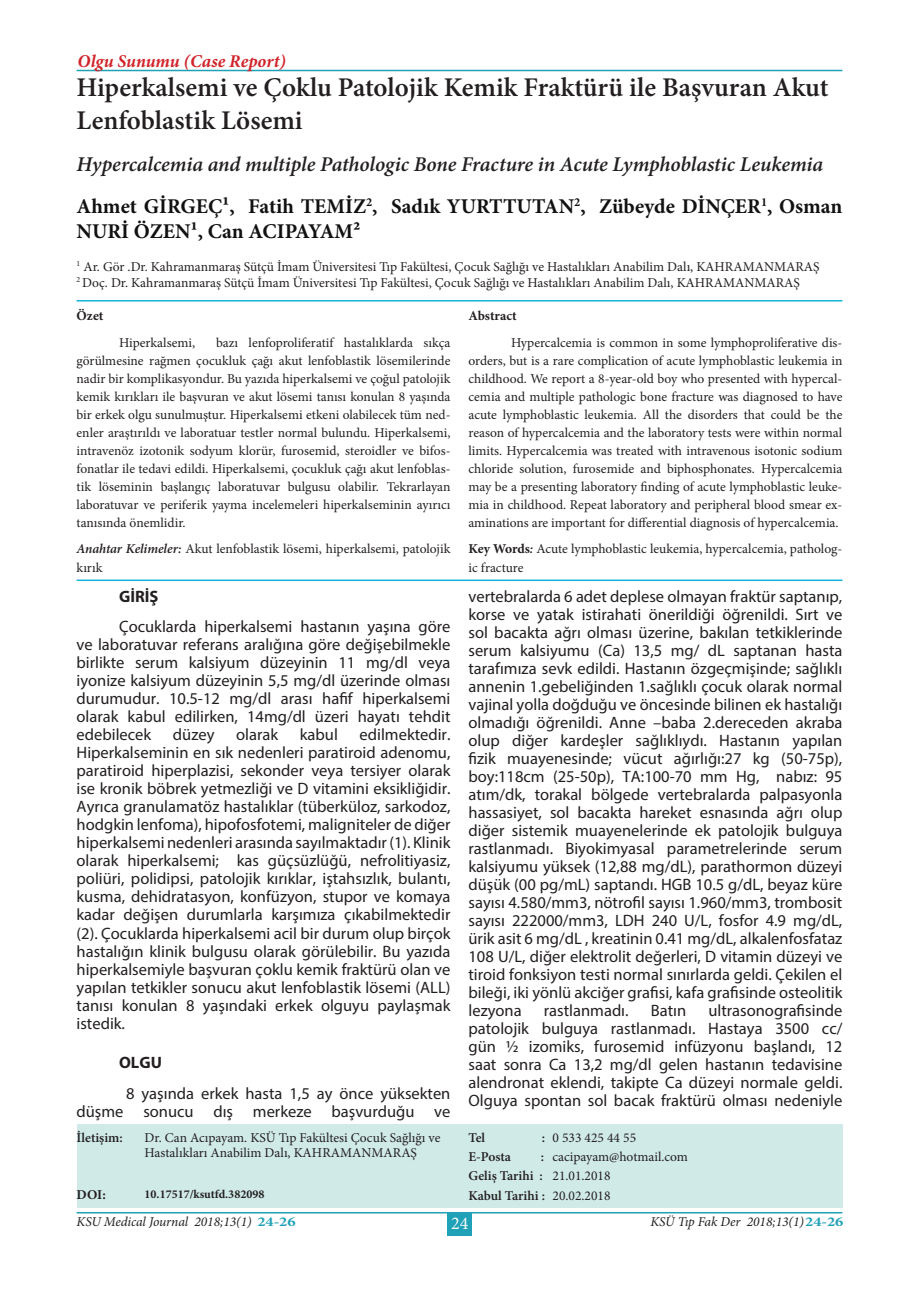
<style>
.page{position:relative;width:919px;height:1289px;background:#fff}
.page>*{position:absolute;margin:0;border:0;box-sizing:border-box;transform-origin:0 0}
.t1{font:600 27px/32.4px "Minion Pro";color:#231f20}
.t2{font:700 21px/25.2px "Minion Pro";color:#111}
.t3{font:italic 600 21px "Minion Pro";letter-spacing:-.005em;color:#231f20}
.t4{font:italic 700 18px "Minion Pro";color:#d1232a}
.t5{font:18px "Minion Pro";color:#fff}
.t6{font:16.5px/18px "Myriad Pro";color:#231f20;text-align:justify}
.t7{font:700 16.5px "Myriad Pro";color:#231f20}
.t8{font:13.5px/18px "Minion Pro";color:#231f20}
.t9{font:italic 13.5px "Minion Pro";letter-spacing:-.005em;color:#231f20}
.t10{font:600 13.5px "Minion Pro";color:#231f20}
.t11{font:700 13.5px "Minion Pro";color:#231f20}
.t12{font:700 12px "Minion Pro";color:#231f20}
.s1{font-weight:700}
.s2{font-weight:600;font-style:italic}
.s3{font-weight:700;font-style:normal;color:#1fa1b7}
</style>
<div class="page">
<div style="left:447px;top:1212px;width:25px;height:23px;background:#1fa1b7"></div>
<hr style="left:77px;top:1211px;width:765px;height:2px;background:#1fa1b7">
<hr style="left:77px;top:70px;width:765px;height:1px;background:#1fa1b7">
<hr style="left:77px;top:300px;width:765px;height:1px;background:#16b3d6">
<hr style="left:77px;top:579px;width:765px;height:2px;background:#16b3d6">
<div style="left:77px;top:1124px;width:765px;height:84px;background:#d0eae8"></div>
<p class="t4" style="left:78px;top:48px;width:210px">Olgu Sunumu (Case Report)</p>
<p class="t1" style="left:77px;top:71px;width:753px">Hiperkalsemi ve Çoklu Patolojik Kemik Fraktürü ile Başvuran Akut<br>Lenfoblastik Lösemi</p>
<p class="t3" style="left:77px;top:149px;width:748px">Hypercalcemia and multiple Pathologic Bone Fracture in Acute Lymphoblastic Leukemia</p>
<p class="t2" style="left:77px;top:193px;width:767px">Ahmet GİRGEÇ¹, Fatih TEMİZ<sup>2</sup>, Sadık YURTTUTAN<sup>2</sup>, Zübeyde DİNÇER<sup>1</sup>, Osman<br>NURİ ÖZEN1, Can ACIPAYAM2</p>
<p class="t8" style="left:77px;top:257px;width:744px"><sup>1</sup> Ar. Gör .Dr. Kahramanmaraş Sütçü İmam Üniversitesi Tıp Fakültesi, Çocuk Sağlığı ve Hastalıkları Anabilim Dalı, KAHRAMANMARAŞ</p>
<p class="t8" style="left:77px;top:274px;width:724px"><sup>2</sup> Doç. Dr. Kahramanmaraş Sütçü İmam Üniversitesi Tıp Fakültesi, Çocuk Sağlığı ve Hastalıkları Anabilim Dalı, KAHRAMANMARAŞ</p>
<p class="t11" style="left:77px;top:306px;width:28px">Özet</p>
<p class="t8" style="left:119px;top:333px;width:78px">Hiperkalsemi,</p>
<p class="t11" style="left:468px;top:306px;width:50px">Abstract</p>
<p class="t8" style="left:468px;top:333px;width:375px;text-align:justify;text-indent:43px">Hypercalcemia is common in some lymphoproliferative dis&shy;orders, but is a rare complication of acute lymphoblastic leukemia in childhood. We report a 8-year-old boy who presented with hypercal&shy;cemia and multiple pathologic bone fracture was diagnosed to have acute lymphoblastic leukemia. All the disorders that could be the reason of hypercalcemia and the laboratory tests were within normal limits. Hypercalcemia was treated with intravenous isotonic sodium chloride solution, furosemide and biphosphonates. Hypercalcemia may be a presenting laboratory finding of acute lymphoblastic leuke&shy;mia in childhood. Repeat laboratory and peripheral blood smear ex&shy;aminations are important for differential diagnosis of hypercalcemia.</p>
<p class="t8" style="left:468px;top:540px;width:375px"><span class="s1">Key Words</span><span class="s2">:</span> Acute lymphoblastic leukemia, hypercalcemia, patholog&shy;ic fracture</p>
<p class="t8" style="left:77px;top:333px;width:375px;text-align:justify;text-indent:139px">bazı lenfoproliferatif hastalıklarda sıkça görülmesine rağmen çocukluk çağı akut lenfoblastik lösemilerinde nadir bir komplikasyondur. Bu yazıda hiperkalsemi ve çoğul patolojik kemik kırıkları ile başvuran ve akut lösemi tanısı konulan 8 yaşında bir erkek olgu sunulmuştur. Hiperkalsemi etkeni olabilecek tüm ned&shy;enler araştırıldı ve laboratuar testler normal bulundu. Hiperkalsemi, intravenöz izotonik sodyum klorür, furosemid, steroidler ve bifos&shy;fonatlar ile tedavi edildi. Hiperkalsemi, çocukluk çağı akut lenfoblas&shy;tik löseminin başlangıç laboratuvar bulgusu olabilir. Tekrarlayan laboratuvar ve periferik yayma incelemeleri hiperkalseminin ayırıcı tanısında önemlidir.</p>
<p class="t8" style="left:77px;top:540px;width:375px"><span class="s2">Anahtar Kelimeler:</span> Akut lenfoblastik lösemi, hiperkalsemi, patolojik kırık</p>
<p class="t7" style="left:119px;top:585px;width:41px">GİRİŞ</p>
<p class="t6" style="left:77px;top:617px;width:375px;text-indent:43px">Çocuklarda hiperkalsemi hastanın yaşına göre ve laboratuvar referans aralığına göre değişebilmekle birlikte serum kalsiyum düzeyinin 11 mg/dl veya iyonize kalsiyum düzeyinin 5,5 mg/dl üzerinde olması durumudur. 10.5-12 mg/dl arası hafif hiperkalsemi olarak kabul edilirken, 14mg/dl üzeri hayatı tehdit edebilecek</p>
<p class="t6" style="left:77px;top:725px;width:375px;text-indent:283px">edilmektedir.<br>Hiperkalseminin en sık nedenleri paratiroid adenomu, paratiroid hiperplazisi, sekonder veya tersiyer olarak ise kronik böbrek yetmezliği ve D vitamini eksikliğidir.<br>Ayrıca granulamatöz hastalıklar (tüberküloz, sarkodoz, hodgkin lenfoma), hipofosfotemi, maligniteler de diğer hiperkalsemi nedenleri arasında sayılmaktadır (1). Klinik olarak hiperkalsemi; kas güçsüzlüğü, nefrolitiyasiz, poliüri, polidipsi, patolojik kırıklar, iştahsızlık, bulantı, kusma, dehidratasyon, konfüzyon, stupor ve komaya kadar değişen durumlarla karşımıza çıkabilmektedir (2). Çocuklarda hiperkalsemi acil bir durum olup birçok hastalığın klinik bulgusu olarak görülebilir. Bu yazıda hiperkalsemiyle başvuran çoklu kemik fraktürü olan ve yapılan tetkikler sonucu akut lenfoblastik lösemi (ALL) tanısı konulan 8 yaşındaki erkek olguyu paylaşmak istedik.</p>
<p class="t7" style="left:119px;top:1051px;width:44px">OLGU</p>
<p class="t6" style="left:77px;top:1083px;width:375px;text-align:right">8 yaşında erkek hasta 1,5 ay önce yüksekten düşme sonucu dış merkeze başvurduğu ve</p>
<p class="t6" style="left:173px;top:725px;width:43px">düzey</p>
<p class="t6" style="left:236px;top:725px;width:43px">olarak</p>
<p class="t6" style="left:300px;top:725px;width:40px">kabul</p>
<p class="t10" style="left:77px;top:1128px;width:48px">İletişim:</p>
<p class="t11" style="left:77px;top:1185px;width:31px">DOI:</p>
<p class="t8" style="left:145px;top:1130px;width:297px;line-height:15px">Dr. Can Acıpayam. KSÜ Tıp Fakültesi Çocuk Sağlığı ve<br>Hastalıkları Anabilim Dalı, KAHRAMANMARAŞ</p>
<p class="t12" style="left:145px;top:1185px;width:121px">10.17517/ksutfd.382098</p>
<p class="t6" style="left:468px;top:586px;width:375px">vertebralarda 6 adet deplese olmayan fraktür saptanıp, korse ve yatak istirahati önerildiği öğrenildi. Sırt ve sol bacakta ağrı olması üzerine, bakılan tetkiklerinde serum kalsiyumu (Ca) 13,5 mg/ dL saptanan hasta tarafımıza sevk edildi. Hastanın özgeçmişinde; sağlıklı annenin 1.gebeliğinden 1.sağlıklı çocuk olarak normal vajinal yolla doğduğu ve öncesinde bilinen ek hastalığı olmadığı öğrenildi. Anne –baba 2.dereceden akraba olup diğer kardeşler sağlıklıydı. Hastanın yapılan fizik muayenesinde; vücut ağırlığı:27 kg (50-75p), boy:118cm (25-50p), TA:100-70 mm Hg, nabız: 95 atım/dk, torakal bölgede vertebralarda palpasyonla hassasiyet, sol bacakta hareket esnasında ağrı olup diğer sistemik muayenelerinde ek patolojik bulguya rastlanmadı. Biyokimyasal parametrelerinde serum kalsiyumu yüksek (12,88 mg/dL), parathormon düzeyi düşük (00 pg/mL) saptandı. HGB 10.5 g/dL, beyaz küre sayısı 4.580/mm3, nötrofil sayısı 1.960/mm3, trombosit sayısı 222000/mm3, LDH 240 U/L, fosfor 4.9 mg/dL, ürik asit 6 mg/dL , kreatinin 0.41 mg/dL, alkalenfosfataz 108 U/L, diğer elektrolit değerleri, D vitamin düzeyi ve tiroid fonksiyon testi normal sınırlarda geldi. Çekilen el bileği, iki yönlü akciğer grafisi, kafa grafisinde osteolitik lezyona</p>
<p class="t6" style="left:468px;top:1000px;width:375px;text-indent:240px">ultrasonografisinde patolojik bulguya rastlanmadı. Hastaya 3500 cc/ gün ½ izomiks, furosemid infüzyonu başlandı, 12 saat sonra Ca 13,2 mg/dl gelen hastanın tedavisine alendronat eklendi, takipte Ca düzeyi normale geldi.<br>Olguya spontan sol bacak fraktürü olması nedeniyle</p>
<p class="t6" style="left:544px;top:1000px;width:86px">rastlanmadı.</p>
<p class="t6" style="left:650px;top:1000px;width:37px">Batın</p>
<p class="t10" style="left:468px;top:1128px;width:18px">Tel</p>
<p class="t10" style="left:541px;top:1128px;width:5px">:</p>
<p class="t10" style="left:468px;top:1147px;width:44px">E-Posta</p>
<p class="t10" style="left:541px;top:1147px;width:5px">:</p>
<p class="t10" style="left:468px;top:1166px;width:76px">Geliş Tarihi :</p>
<p class="t10" style="left:468px;top:1185px;width:78px">Kabul Tarihi :</p>
<p class="t8" style="left:552px;top:1128px;width:85px">0 533 425 44 55</p>
<p class="t8" style="left:552px;top:1147px;width:137px">cacipayam@hotmail.com</p>
<p class="t8" style="left:552px;top:1167px;width:59px">21.01.2018</p>
<p class="t8" style="left:552px;top:1186px;width:59px">20.02.2018</p>
<p class="t9" style="left:77px;top:1212px;width:220px">KSU Medical Journal 2018;13(1) <span class="s3">24-26</span></p>
<p class="t5" style="left:451px;top:1211px;width:19px">24</p>
<p class="t9" style="left:650px;top:1212px;width:194px">KSÜ Tıp Fak Der 2018;13(1)<span class="s3">24-26</span></p>
</div>
